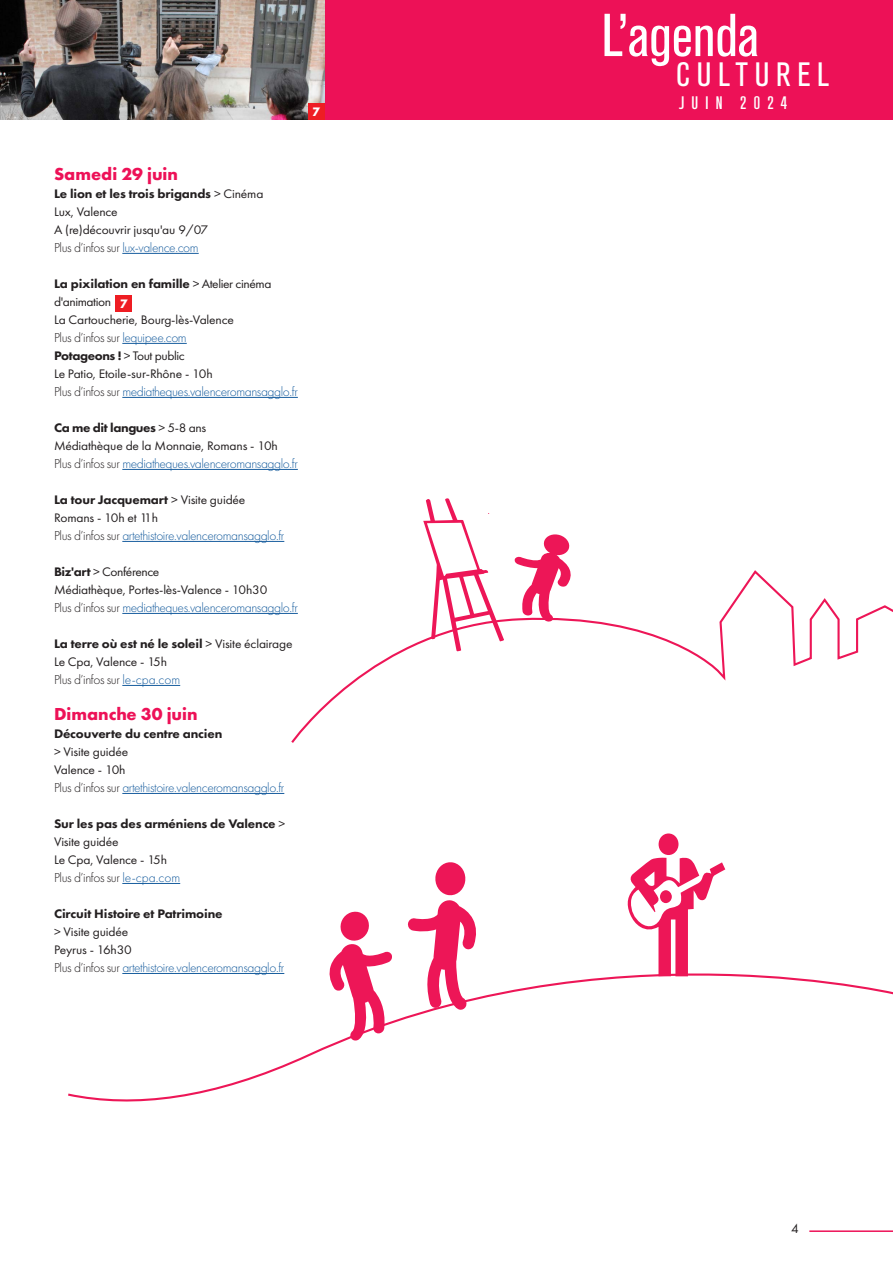
<style>
.page{position:relative;width:893px;height:1263px;background:#fff}
.page>*{position:absolute;margin:0;border:0;box-sizing:border-box;transform-origin:0 0}
.t1{font:condensed 59.85px "Akzidenz Grotesk BQ";color:#fff}
.t2{font:condensed 33.45px "Akzidenz Grotesk BQ";letter-spacing:.2em;color:#fff}
.date_rouge{font:700 18px "Futura PT";color:#ed1157}
.t3{font:18px "Akzidenz Grotesk BQ Md Cnd Alt";letter-spacing:.4em;color:#fff}
.texte_courant{font:300 13.5px "Futura PT";letter-spacing:-.03em;color:#175d9e}
.d_infos{font:300 13.5px "Futura PT";letter-spacing:-.03em;color:#175d9e}
.date_rouge-2{font:300 13.5px "Futura PT";letter-spacing:-.03em;color:#231f20}
.texte_courant-2{font:300 13.5px "Futura PT";letter-spacing:-.03em;color:#231f20}
.t4{font:13.5px "Futura PT";color:#231f20}
.texte_courant-3{font:800 12.9px/18px "Futura PT";letter-spacing:-.01em;color:#231f20;scale:1.05 1}
.date_rouge-3{font:12.9px/18px "Futura PT";letter-spacing:-.01em;color:#231f20;scale:1.05 1}
.texte_courant-4{font:12.9px "Futura PT";letter-spacing:-.01em;color:#231f20;scale:1.05 1}
.texte_courant-5{font:12.9px/18px "Futura PT";letter-spacing:-.03em;color:#231f20;scale:1.05 1}
.t5{font:700 12.75px "Futura PT";color:#fff}
.s1{font-weight:400}
.s2{color:#231f20}
.s3{font-weight:800}
.s4{color:#175d9e}
</style>
<div class="page">
<hr style="left:809px;top:1230px;width:84px;height:2px;background:#ed1157">
<div style="left:0;top:0;width:893px;height:119px;background:#ed1157"></div>
<img style="left:0;top:0;width:324px;height:119px">
<div style="left:308px;top:103px;width:16px;height:16px;background:#ee1d23"></div>
<hr style="left:122px;top:253px;width:77px;height:1px;background:#175d9e">
<hr style="left:122px;top:343px;width:65px;height:1px;background:#175d9e">
<hr style="left:122px;top:397px;width:176px;height:1px;background:#175d9e">
<hr style="left:122px;top:469px;width:176px;height:1px;background:#175d9e">
<hr style="left:122px;top:541px;width:162px;height:1px;background:#175d9e">
<hr style="left:122px;top:613px;width:176px;height:1px;background:#175d9e">
<hr style="left:122px;top:685px;width:58px;height:1px;background:#175d9e">
<hr style="left:122px;top:793px;width:162px;height:1px;background:#175d9e">
<hr style="left:122px;top:883px;width:58px;height:1px;background:#175d9e">
<div style="left:116px;top:296px;width:16px;height:16px;background:#ee1d23"></div>
<svg style="left:345px;top:911px;width:20px;height:5px"></svg>
<svg style="left:435px;top:862px;width:36px;height:54px"></svg>
<svg style="left:68px;top:916px;width:825px;height:186px"></svg>
<svg style="left:626px;top:857px;width:99px;height:119px"></svg>
<div style="left:658px;top:833px;width:20px;height:22px;background:#ed1657;border-radius:50%"></div>
<div style="left:660px;top:890px;width:12px;height:13px;background:#ed1657;border-radius:50%"></div>
<svg style="left:514px;top:534px;width:56px;height:34px"></svg>
<svg style="left:290px;top:568px;width:603px;height:175px"></svg>
<svg style="left:423px;top:498px;width:81px;height:153px"></svg>
<p class="t5" style="left:312px;top:103px;width:9px">7</p>
<p class="date_rouge" style="left:54px;top:162px;width:126px">Samedi 29 juin</p>
<p class="texte_courant-3" style="left:54px;top:184px;width:201px">Le lion et les trois brigands <span class="s1">&gt; Cinéma</span></p>
<p class="texte_courant-4" style="left:54px;top:204px;width:62px">Lux, Valence</p>
<p class="texte_courant-4" style="left:54px;top:222px;width:148px">A (re)découvrir jusqu'au 9/07</p>
<p class="texte_courant" style="left:54px;top:240px;width:146px"><span class="s2">Plus d’infos sur</span> lux-valence.com</p>
<p class="texte_courant-5" style="left:54px;top:275px;width:209px"><span class="s3">La pixilation en famille</span> &gt; Atelier cinéma d'animation</p>
<p class="texte_courant-4" style="left:54px;top:312px;width:173px">La Cartoucherie, Bourg-lès-Valence</p>
<p class="texte_courant-2" style="left:54px;top:330px;width:134px">Plus d’infos sur <span class="s4">lequipee.com</span></p>
<p class="date_rouge-3" style="left:54px;top:347px;width:153px"><span class="s3">Potageons !</span> &gt; Tout public<br>Le Patio, Etoile-sur-Rhône - 10h</p>
<p class="texte_courant" style="left:54px;top:384px;width:245px"><span class="s2">Plus d’infos sur</span> mediatheques.valenceromansagglo.fr</p>
<p class="date_rouge-3" style="left:54px;top:419px;width:215px"><span class="s3">Ca me dit langues</span> &gt; 5-8 ans<br>Médiathèque de la Monnaie, Romans - 10h</p>
<p class="texte_courant" style="left:54px;top:456px;width:245px"><span class="s2">Plus d’infos sur</span> mediatheques.valenceromansagglo.fr</p>
<p class="texte_courant-3" style="left:54px;top:490px;width:184px">La tour Jacquemart <span class="s1">&gt; Visite guidée</span></p>
<p class="texte_courant-4" style="left:54px;top:510px;width:101px">Romans - 10h et 11h</p>
<p class="d_infos" style="left:54px;top:528px;width:232px"><span class="s2">Plus d’infos sur</span> artethistoire.valenceromansagglo.fr</p>
<p class="date_rouge-3" style="left:54px;top:563px;width:205px"><span class="s3">Biz'art</span> &gt; Conférence<br>Médiathèque, Portes-lès-Valence - 10h30</p>
<p class="texte_courant" style="left:54px;top:600px;width:245px"><span class="s2">Plus d’infos sur</span> mediatheques.valenceromansagglo.fr</p>
<p class="texte_courant-3" style="left:54px;top:634px;width:229px">La terre où est né le soleil <span class="s1">&gt; Visite éclairage</span></p>
<p class="texte_courant-4" style="left:54px;top:654px;width:109px">Le Cpa, Valence - 15h</p>
<p class="date_rouge-2" style="left:54px;top:672px;width:128px">Plus d’infos sur <span class="s4">le-cpa.com</span></p>
<p class="date_rouge" style="left:54px;top:702px;width:145px">Dimanche 30 juin</p>
<p class="texte_courant-3" style="left:54px;top:724px;width:162px">Découverte du centre ancien <span class="s1">&gt; Visite guidée</span></p>
<p class="texte_courant-4" style="left:54px;top:762px;width:70px">Valence - 10h</p>
<p class="d_infos" style="left:54px;top:780px;width:232px"><span class="s2">Plus d’infos sur</span> artethistoire.valenceromansagglo.fr</p>
<p class="texte_courant-3" style="left:54px;top:814px;width:222px">Sur les pas des arméniens de Valence <span class="s1">&gt;<br>Visite guidée</span></p>
<p class="texte_courant-4" style="left:54px;top:852px;width:109px">Le Cpa, Valence - 15h</p>
<p class="date_rouge-2" style="left:54px;top:870px;width:128px">Plus d’infos sur <span class="s4">le-cpa.com</span></p>
<p class="texte_courant-3" style="left:54px;top:904px;width:162px">Circuit Histoire et Patrimoine <span class="s1">&gt; Visite guidée</span></p>
<p class="texte_courant-4" style="left:54px;top:942px;width:76px">Peyrus - 16h30</p>
<p class="d_infos" style="left:54px;top:960px;width:232px"><span class="s2">Plus d’infos sur</span> artethistoire.valenceromansagglo.fr</p>
<p class="t5" style="left:120px;top:296px;width:9px">7</p>
<p class="t1" style="left:601px;top:2px;width:159px">L’agenda</p>
<p class="t2" style="left:676px;top:55px;width:154px">CULTUREL</p>
<p class="t3" style="left:679px;top:92px;width:110px">JUIN 2024</p>
<p class="t4" style="left:791px;top:1220px;width:9px">4</p>
</div>
